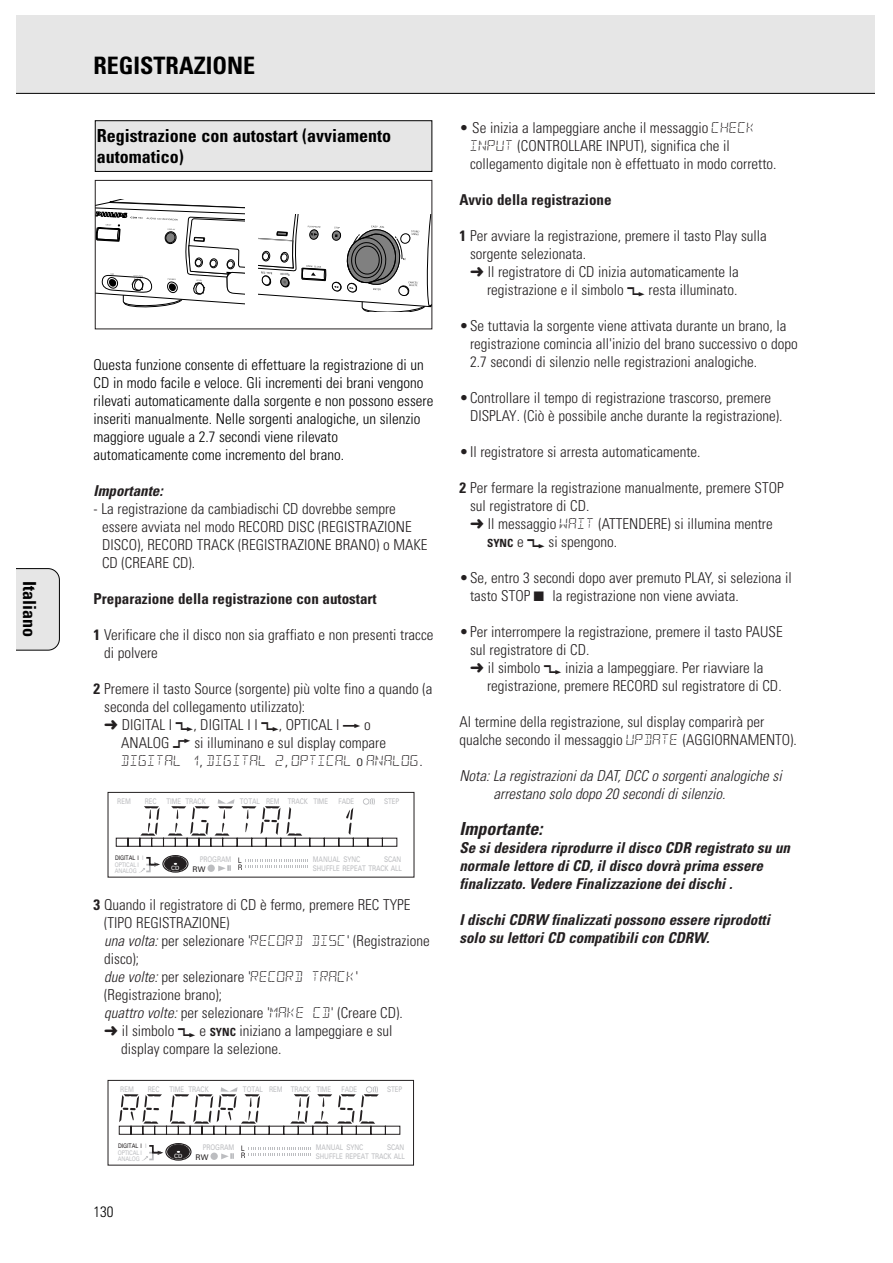
<style>
.page{position:relative;width:893px;height:1263px;background:#fff}
.page>*{position:absolute;margin:0;border:0;box-sizing:border-box;transform-origin:0 0}
.t1{font:700 condensed 24px "Univers";color:#000}
.t2{font:700 condensed 18px/21.6px "Univers";color:#000}
.t3{font:italic 700 condensed 18px "Univers";color:#231f20}
.t4{font:300 condensed 15px/18px "Univers";color:#231f20}
.t5{font:300 condensed 15px/18px "Univers";color:#000}
.t6{font:italic 700 condensed 15px/18px "Univers";color:#231f20}
.t7{font:italic 300 condensed 15px/18px "Univers";color:#231f20}
.t8{font:700 condensed 15px "Univers";color:#231f20}
.t9{font:15px "CDR99";color:#231f20}
.t10{font:7.8px "Univers";color:#231f20}
.t11{font:7.65px/9.1px "Univers";letter-spacing:-.015em;color:#bcbdc0;scale:.8 1}
.t12{font:6.3px/6.3px "Univers";letter-spacing:-.015em;color:#bcbdc0;scale:.82 1}
.t13{font:5.85px "Univers";color:#fff}
.t14{font:2.85px "UB Helvetica Cond Bold";color:#6c6d70}
.s1{font-weight:700}
.s2{font-family:"Audio Four 4";font-weight:400;font-stretch:normal}
.s3{font-family:"Univers";font-weight:300;font-stretch:condensed}
.s4{color:#231f20}
.s5{font-size:6.15px;color:#231f20}
.s6{font-size:6.15px}
.s7{font-style:italic}
.s8{font-family:"CDR99";font-weight:400;font-stretch:normal}
.s9{font-weight:700;font-size:11.25px}
</style>
<div class="page">
<div style="left:16px;top:15px;width:858px;height:79px;background:#e6e6e6"></div>
<svg style="left:16px;top:568px;width:44px;height:82px"></svg>
<div style="left:167px;top:1144px;width:23px;height:15px;background:#231f20;border:1px solid #231f20;border-radius:50%"></div>
<div style="left:165px;top:1143px;width:26px;height:18px;border:1px solid #231f20;border-radius:50%"></div>
<svg style="left:221px;top:1153px;width:13px;height:6px"></svg>
<div style="left:210px;top:1153px;width:8px;height:7px;background:#bcbdc0;border-radius:50%"></div>
<svg style="left:241px;top:1146px;width:68px;height:12px"></svg>
<svg style="left:118px;top:1086px;width:283px;height:49px"></svg>
<svg style="left:142px;top:1145px;width:21px;height:16px"></svg>
<div style="left:108px;top:1080px;width:305px;height:85px;border:1px solid #231f20"></div>
<div style="left:164px;top:856px;width:23px;height:15px;background:#231f20;border:1px solid #231f20;border-radius:50%"></div>
<div style="left:162px;top:855px;width:26px;height:18px;border:1px solid #231f20;border-radius:50%"></div>
<svg style="left:218px;top:865px;width:13px;height:6px"></svg>
<div style="left:207px;top:865px;width:8px;height:7px;background:#bcbdc0;border-radius:50%"></div>
<svg style="left:238px;top:858px;width:68px;height:12px"></svg>
<svg style="left:115px;top:798px;width:283px;height:49px"></svg>
<svg style="left:139px;top:857px;width:21px;height:16px"></svg>
<div style="left:108px;top:792px;width:306px;height:85px;border:1px solid #231f20"></div>
<svg style="left:258px;top:214px;width:172px;height:97px"></svg>
<svg style="left:97px;top:200px;width:147px;height:107px"></svg>
<div style="left:95px;top:180px;width:337px;height:149px;border:1px solid #231f20"></div>
<div style="left:95px;top:121px;width:337px;height:50px;background:#e6e6e6"></div>
<div style="left:95px;top:121px;width:337px;height:51px;border:1px solid #000"></div>
<p class="t2" style="left:39px;top:581px;width:58px;rotate:90deg">Italiano</p>
<h1 class="t1" style="left:94px;top:56px;width:163px">REGISTRAZIONE</h1>
<p class="t2" style="left:97px;top:126px;width:296px">Registrazione con autostart (avviamento automatico)</p>
<p class="t14" style="left:280px;top:273px;width:11px;rotate:2deg">RECORD</p>
<p class="t5" style="left:94px;top:357px;width:341px">Questa funzione consente di effettuare la registrazione di un CD in modo facile e veloce. Gli incrementi dei brani vengono rilevati automaticamente dalla sorgente e non possono essere inseriti manualmente. Nelle sorgenti analogiche, un silenzio maggiore uguale a 2.7 secondi viene rilevato automaticamente come incremento del brano.</p>
<p class="t6" style="left:94px;top:483px;width:74px">Importante:</p>
<p class="t4" style="left:102px;top:501px;width:327px;text-indent:-9px">- La registrazione da cambiadischi CD dovrebbe sempre essere avviata nel modo RECORD DISC (REGISTRAZIONE DISCO), RECORD TRACK (REGISTRAZIONE BRANO) o MAKE CD (CREARE CD).</p>
<p class="t8" style="left:94px;top:593px;width:284px">Preparazione della registrazione con autostart</p>
<p class="t4" style="left:104px;top:627px;width:331px;text-indent:-11px"><span class="s1">1</span> Verificare che il disco non sia graffiato e non presenti tracce di polvere</p>
<p class="t4" style="left:94px;top:681px;width:340px"><span class="s1">2</span> Premere il tasto Source (sorgente) più volte fino a quando (a</p>
<p class="t4" style="left:104px;top:699px;width:202px">seconda del collegamento utilizzato):</p>
<p class="t4" style="left:104px;top:717px;width:268px">➜ DIGITAL I <span class="s2">d</span>, DIGITAL I I <span class="s2">d</span>, OPTICAL I <span class="s2">p</span> o</p>
<p class="t4" style="left:121px;top:735px;width:266px">ANALOG <span class="s2">a</span> si illuminano e sul display compare</p>
<p class="t9" style="left:121px;top:752px;width:303px">DIGITAL 1<span class="s3">,</span> DIGITAL 2<span class="s3">,</span> OPTICAL <span class="s3">o</span> ANALOG<span class="s3">.</span></p>
<p class="t11" style="left:117px;top:797px;width:18px">REM</p>
<p class="t11" style="left:145px;top:798px;width:16px">REC</p>
<p class="t11" style="left:166px;top:798px;width:51px">TIME TRACK</p>
<p class="t11" style="left:240px;top:798px;width:112px">TOTAL REM TRACK TIME</p>
<p class="t11" style="left:384px;top:798px;width:20px">STEP</p>
<p class="t11" style="left:338px;top:797px;width:21px">FADE</p>
<p class="t12" style="left:115px;top:855px;width:37px"><span class="s4">DIGITAL</span> <span class="s5">I</span> <span class="s6">I<br></span>OPTICAL <span class="s6">I<br></span>ANALOG</p>
<p class="t13" style="left:171px;top:866px;width:10px">CD</p>
<p class="t11" style="left:200px;top:856px;width:41px">PROGRAM</p>
<p class="t11" style="left:313px;top:856px;width:113px">MANUAL SYNC<br>SHUFFLE REPEAT TRACK ALL</p>
<p class="t11" style="left:384px;top:856px;width:23px">SCAN</p>
<p class="t10" style="left:193px;top:866px;width:14px">RW</p>
<p class="t4" style="left:94px;top:897px;width:318px"><span class="s1">3</span> Quando il registratore di CD è fermo, premere REC TYPE</p>
<p class="t4" style="left:104px;top:915px;width:127px">(TIPO REGISTRAZIONE)</p>
<p class="t4" style="left:104px;top:933px;width:327px"><span class="s7">una volta:</span>per selezionare '<span class="s8">RECORD DISC</span>' (Registrazione</p>
<p class="t4" style="left:104px;top:951px;width:36px">disco);</p>
<p class="t4" style="left:104px;top:969px;width:256px"><span class="s7">due volte:</span>per selezionare '<span class="s8">RECORD TRACK</span>'</p>
<p class="t4" style="left:104px;top:987px;width:119px">(Registrazione brano);</p>
<p class="t4" style="left:104px;top:1005px;width:300px"><span class="s7">quattro volte:</span>per selezionare '<span class="s8">MAKE CD</span>' (Creare CD).</p>
<p class="t4" style="left:104px;top:1023px;width:290px">➜ il simbolo <span class="s2">d</span> e <span class="s9">SYNC</span> iniziano a lampeggiare e sul</p>
<p class="t4" style="left:121px;top:1041px;width:162px">display compare la selezione.</p>
<p class="t11" style="left:120px;top:1085px;width:18px">REM</p>
<p class="t11" style="left:148px;top:1086px;width:16px">REC</p>
<p class="t11" style="left:169px;top:1086px;width:51px">TIME TRACK</p>
<p class="t11" style="left:243px;top:1086px;width:112px">TOTAL REM TRACK TIME</p>
<p class="t11" style="left:387px;top:1086px;width:20px">STEP</p>
<p class="t11" style="left:341px;top:1085px;width:21px">FADE</p>
<p class="t12" style="left:118px;top:1143px;width:37px"><span class="s4">DIGITAL</span> <span class="s5">I</span> <span class="s6">I<br></span>OPTICAL <span class="s6">I<br></span>ANALOG</p>
<p class="t13" style="left:174px;top:1154px;width:10px">CD</p>
<p class="t11" style="left:203px;top:1144px;width:41px">PROGRAM</p>
<p class="t11" style="left:316px;top:1144px;width:113px">MANUAL SYNC<br>SHUFFLE REPEAT TRACK ALL</p>
<p class="t11" style="left:387px;top:1144px;width:23px">SCAN</p>
<p class="t10" style="left:196px;top:1154px;width:14px">RW</p>
<p class="t5" style="left:94px;top:1204px;width:21px">130</p>
<p class="t4" style="left:470px;top:120px;width:308px;text-indent:-11px">• Se inizia a lampeggiare anche il messaggio <span class="s8">CHECK<br>INPUT</span> (CONTROLLARE INPUT), significa che il collegamento digitale non è effettuato in modo corretto.</p>
<p class="t8" style="left:459px;top:194px;width:154px">Avvio della registrazione</p>
<p class="t4" style="left:459px;top:228px;width:309px"><span class="s1">1</span> Per avviare la registrazione, premere il tasto Play sulla</p>
<p class="t4" style="left:470px;top:246px;width:118px">sorgente selezionata.</p>
<p class="t4" style="left:470px;top:264px;width:270px">➜ Il registratore di CD inizia automaticamente la</p>
<p class="t4" style="left:487px;top:282px;width:252px">registrazione e il simbolo <span class="s2">d</span> resta illuminato.</p>
<p class="t4" style="left:470px;top:318px;width:329px;text-indent:-11px">•Se tuttavia la sorgente viene attivata durante un brano, la registrazione comincia all'inizio del brano successivo o dopo<br>2.7 secondi di silenzio nelle registrazioni analogiche.</p>
<p class="t4" style="left:470px;top:390px;width:314px;text-indent:-11px">•Controllare il tempo di registrazione trascorso, premere<br>DISPLAY. (Ciò è possibile anche durante la registrazione).</p>
<p class="t4" style="left:459px;top:444px;width:243px">•Il registratore si arresta automaticamente.</p>
<p class="t4" style="left:459px;top:480px;width:326px"><span class="s1">2</span> Per fermare la registrazione manualmente, premere STOP</p>
<p class="t4" style="left:470px;top:498px;width:121px">sul registratore di CD.</p>
<p class="t4" style="left:470px;top:516px;width:304px">➜ Il messaggio <span class="s8">WAIT</span> (ATTENDERE) si illumina mentre</p>
<p class="t4" style="left:487px;top:534px;width:131px"><span class="s9">SYNC</span> e <span class="s2">d</span> si spengono.</p>
<p class="t4" style="left:470px;top:570px;width:323px;text-indent:-11px">•Se, entro 3 secondi dopo aver premuto PLAY, si seleziona il tasto STOP <span class="s2">9</span> la registrazione non viene avviata.</p>
<p class="t4" style="left:470px;top:624px;width:314px;text-indent:-11px">•Per interrompere la registrazione, premere il tasto PAUSE sul registratore di CD.<br>➜ il simbolo <span class="s2">d</span> inizia a lampeggiare. Per riavviare la</p>
<p class="t4" style="left:487px;top:678px;width:296px">registrazione, premere RECORD sul registratore di CD.</p>
<p class="t4" style="left:459px;top:714px;width:339px">Al termine della registrazione, sul display comparirà per qualche secondo il messaggio <span class="s8">UPDATE</span> (AGGIORNAMENTO).</p>
<p class="t7" style="left:493px;top:768px;width:293px;text-indent:-34px">Nota:La registrazionida DAT,DCC o sorgentianalogiche si arrestano solo dopo 20 secondidisilenzio.</p>
<p class="t3" style="left:459px;top:822px;width:88px">Importante:</p>
<p class="t6" style="left:459px;top:840px;width:335px">Se sidesidera riprodurre ildisco CDR registrato su un normale lettore diCD,ildisco dovrà prima essere finalizzato.Vedere Finalizzazione deidischi.</p>
<p class="t6" style="left:459px;top:912px;width:315px">IdischiCDRW finalizzatipossono essere riprodotti solo su lettoriCD compatibilicon CDRW.</p>
</div>
